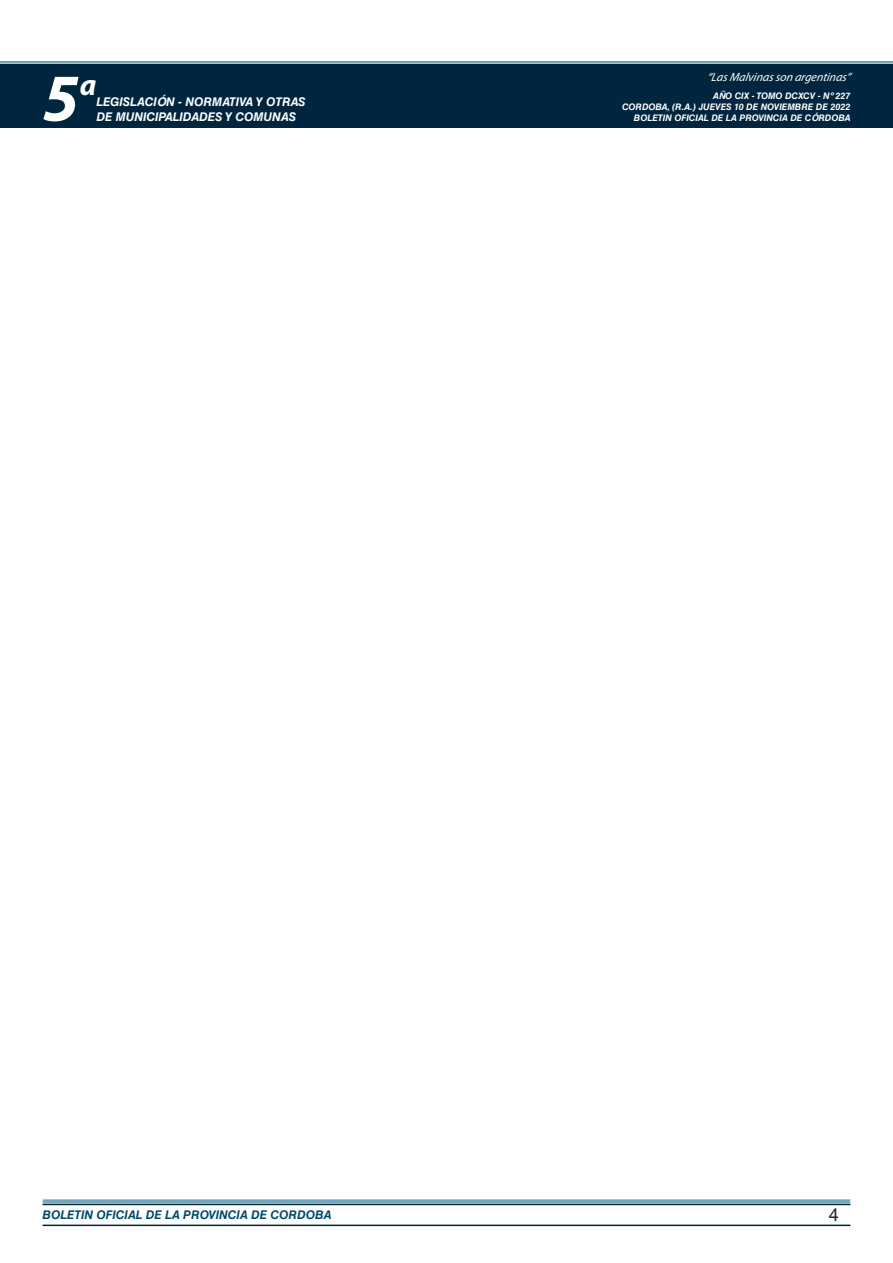
<style>
.page{position:relative;width:893px;height:1263px;background:#fff}
.page>*{position:absolute;margin:0;border:0;box-sizing:border-box;transform-origin:0 0}
.t1{font:italic 700 67.5px "Myriad Pro";color:#fff}
.t2{font:italic 700 30px "Myriad Pro";color:#fff}
.t3{font:18px "Helvetica LT Std";color:#231f20}
.t4{font:italic 700 12px "Helvetica LT Std";color:#fff}
.t5{font:italic 700 12px "Helvetica LT Std";color:#004b6c}
.t6{font:italic 12px "Myriad Pro";color:#fff}
.t7{font:italic 700 9px/10.8px "Helvetica LT Std";color:#fff;text-align:right}
</style>
<div class="page">
<div style="left:0;top:61px;width:893px;height:6px;background:#fff;opacity:.75"></div>
<div style="left:0;top:64px;width:893px;height:64px;background:#00263f"></div>
<hr style="left:43px;top:1224px;width:807px;height:2px;background:#00263f">
<div style="left:42px;top:1198px;width:809px;height:8px;background:#fff;opacity:.75"></div>
<h1 class="t1" style="left:43px;top:54px;width:38px">5</h1>
<h2 class="t2" style="left:80px;top:66px;width:18px">a</h2>
<h3 class="t4" style="left:96px;top:95px;width:211px">LEGISLACIÓN - NORMATIVA Y OTRAS</h3>
<h3 class="t4" style="left:96px;top:109px;width:201px">DE MUNICIPALIDADES Y COMUNAS</h3>
<h3 class="t6" style="left:707px;top:70px;width:145px">“LasMalvinasson argentinas”</h3>
<p class="t7" style="left:622px;top:91px;width:230px">AÑO CIX - TOMO DCXCV - Nº 227<br>CORDOBA, (R.A.) JUEVES 10 DE NOVIEMBRE DE 2022<br>BOLETIN OFICIAL DE LA PROVINCIA DE CÓRDOBA</p>
<h3 class="t5" style="left:43px;top:1208px;width:290px">BOLETIN OFICIAL DE LA PROVINCIA DE CORDOBA</h3>
<h3 class="t3" style="left:829px;top:1204px;width:12px">4</h3>
</div>
